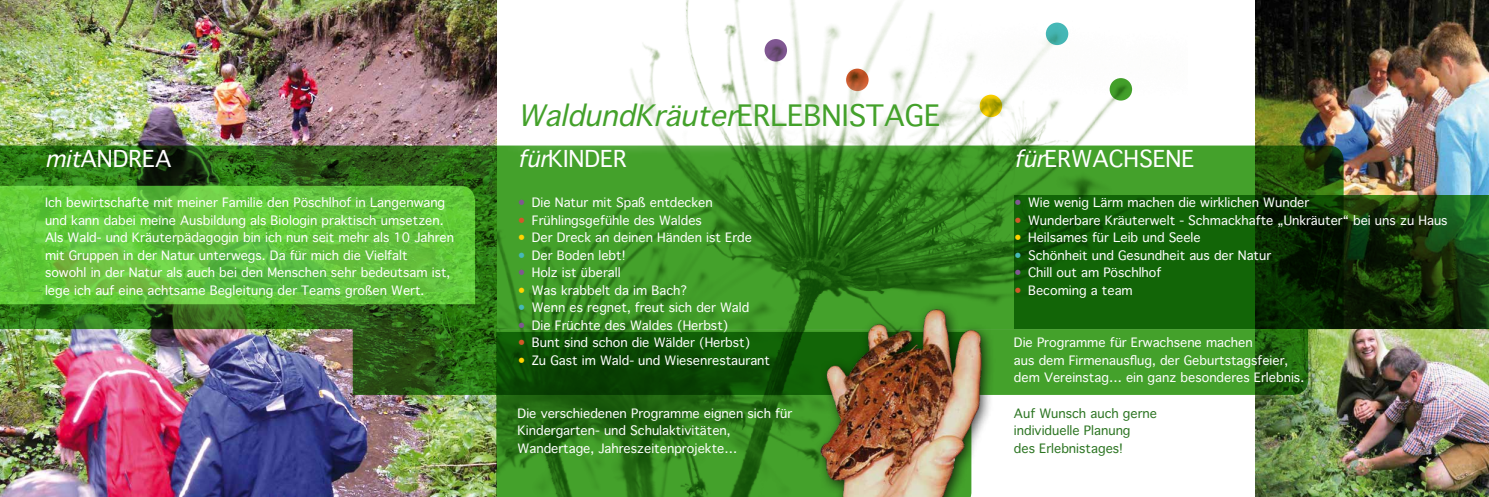
<style>
.page{position:relative;width:1489px;height:497px;background:#fff}
.page>*{position:absolute;margin:0;border:0;box-sizing:border-box;transform-origin:0 0}
.t1{font:italic 28.5px "Thonburi";color:#44a12b}
.t2{font:22.5px "Thonburi";color:#fff}
.t3{font:12.5px/17.5px "Thonburi";color:#fff}
.t4{font:12.5px/17.5px "Thonburi";color:#2c7522}
.s1{font-style:normal}
.s2{font-style:italic}
.s3{color:#805792}
.s4{color:#d25829}
.s5{color:#ffd300}
.s6{color:#46b8b7}
</style>
<div class="page">
<img style="left:1254px;top:0;width:234px;height:496px">
<img style="left:0;top:0;width:1187px;height:496px">
<svg style="left:846px;top:69px;width:22px;height:22px"></svg>
<svg style="left:979px;top:94px;width:23px;height:23px"></svg>
<svg style="left:1045px;top:23px;width:23px;height:22px"></svg>
<svg style="left:1109px;top:78px;width:22px;height:22px"></svg>
<svg style="left:764px;top:39px;width:23px;height:22px"></svg>
<svg style="left:0;top:145px;width:1343px;height:183px;background:#34811e"></svg>
<svg style="left:496px;top:394px;width:305px;height:102px;background:#307f1c"></svg>
<svg style="left:0;top:185px;width:475px;height:119px;background:#63c43d"></svg>
<svg style="left:353px;top:328px;width:954px;height:66px;background:#266e15"></svg>
<svg style="left:1013px;top:195px;width:475px;height:133px;background:#114a07"></svg>
<div style="left:493px;top:74px;width:475px;height:83px;background:#fff;opacity:.75"></div>
<div style="left:812px;top:301px;width:183px;height:195px;background:#000;opacity:.75"></div>
<img style="left:801px;top:302px;width:188px;height:194px">
<h1 class="t1" style="left:517px;top:92px;width:271px">WaldundKräuter<span class="s1">E r lebnistage</span></h1>
<h2 class="t2" style="left:45px;top:140px;width:112px"><span class="s2">mit</span>A nd r ea</h2>
<h2 class="t2" style="left:517px;top:140px;width:59px"><span class="s2">für</span>K inde</h2>
<h2 class="t2" style="left:613px;top:140px;width:15px">r</h2>
<h2 class="t2" style="left:1013px;top:140px;width:125px"><span class="s2">für</span>Erwachsene</h2>
<p class="t3" style="left:45px;top:193px;width:410px">Ich bewirtschafte mit meiner Familie den Pöschlhof in Langenwang und kann dabei meine Ausbildung als Biologin praktisch umsetzen.<br>Als Wald- und Kräuterpädagogin bin ich nun seit mehr als 10 Jahren mit Gruppen in der Natur unterwegs. Da für mich die Vielfalt<br>sowohl in der Natur als auch bei den Menschen sehr bedeutsam ist, lege ich auf eine achtsame Begleitung der Teams großen Wert.</p>
<p class="t3" style="left:517px;top:193px;width:196px"><span class="s3">•</span> Die Natur mit Spaß entdecken</p>
<p class="t3" style="left:517px;top:211px;width:186px"><span class="s4">•</span> Frühlingsgefühle des Waldes</p>
<p class="t3" style="left:517px;top:228px;width:236px"><span class="s5">•</span> Der Dreck an deinen Händen ist Erde</p>
<p class="t3" style="left:517px;top:246px;width:109px"><span class="s6">•</span> Der Boden lebt!</p>
<p class="t3" style="left:517px;top:263px;width:105px"><span class="s3">•</span> Holz ist überall</p>
<p class="t3" style="left:517px;top:281px;width:171px"><span class="s5">•</span> Was krabbelt da im Bach?</p>
<p class="t3" style="left:517px;top:298px;width:233px"><span class="s6">•</span> Wenn es regnet, freut sich der Wald</p>
<p class="t3" style="left:517px;top:316px;width:212px"><span class="s3">•</span> Die Früchte des Waldes (Herbst)</p>
<p class="t3" style="left:517px;top:333px;width:234px"><span class="s4">•</span> Bunt sind schon die Wälder (Herbst)</p>
<p class="t3" style="left:517px;top:351px;width:254px"><span class="s5">•</span> Zu Gast im Wald- und Wiesenrestaurant</p>
<p class="t3" style="left:517px;top:403px;width:276px">Die verschiedenen Programme eignen sich für<br>Kindergarten- und Schulaktivitäten,<br>Wandertage, Jahreszeitenprojekte…</p>
<p class="t3" style="left:1013px;top:193px;width:297px"><span class="s3">•</span> Wie wenig Lärm machen die wirklichen Wunder</p>
<p class="t3" style="left:1013px;top:211px;width:435px"><span class="s4">•</span> Wunderbare Kräuterwelt - Schmackhafte „Unkräuter“ bei uns zu Haus</p>
<p class="t3" style="left:1013px;top:228px;width:188px"><span class="s5">•</span> Heilsames für Leib und Seele</p>
<p class="t3" style="left:1013px;top:246px;width:259px"><span class="s6">•</span> Schönheit und Gesundheit aus der Natur</p>
<p class="t3" style="left:1013px;top:263px;width:149px"><span class="s3">•</span> Chill out am Pöschlhof</p>
<p class="t3" style="left:1013px;top:281px;width:120px"><span class="s4">•</span> Becoming a team</p>
<p class="t3" style="left:1013px;top:333px;width:292px">Die Programme für Erwachsene machen<br>aus dem Firmenausflug, der Geburtstagsfeier, dem Vereinstag… ein ganz besonderes Erlebnis.</p>
<p class="t4" style="left:1013px;top:403px;width:145px">Auf Wunsch auch gerne individuelle Planung<br>des Erlebnistages!</p>
</div>
